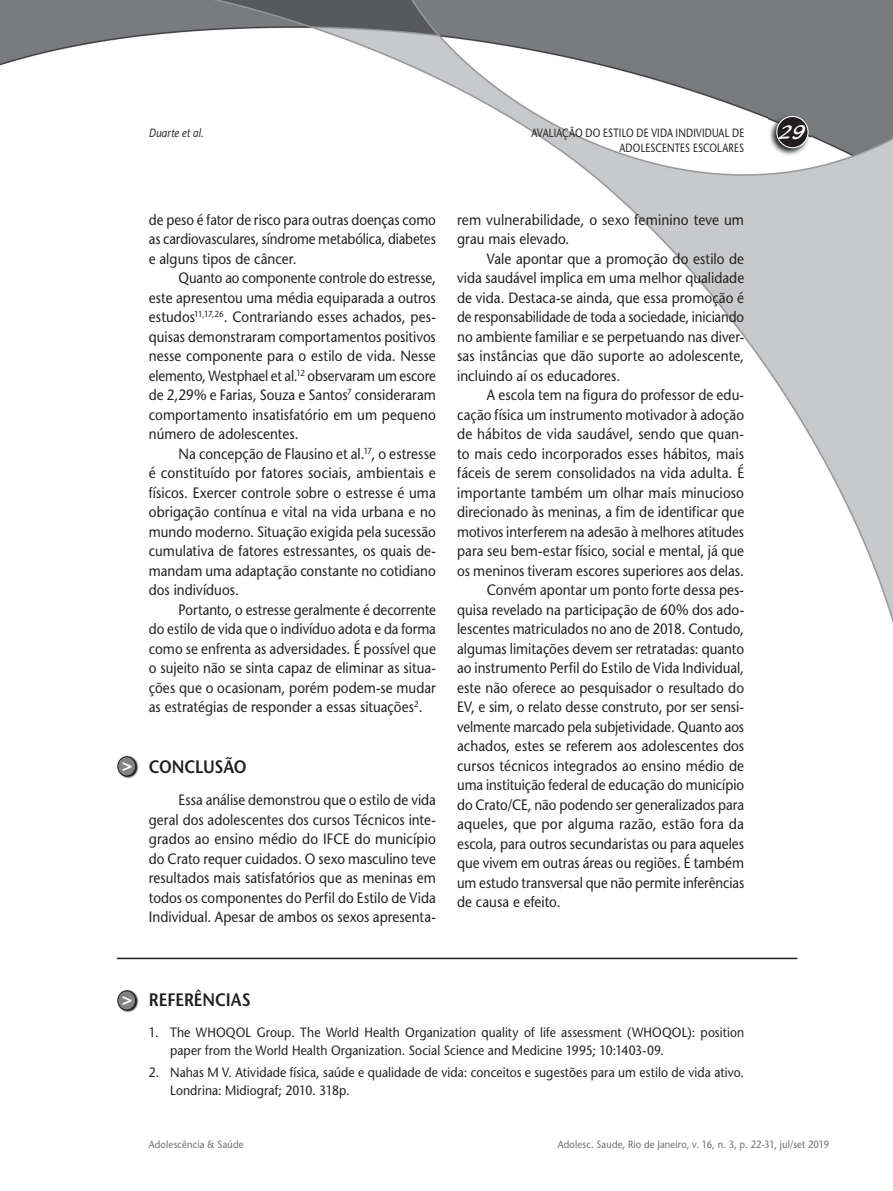
<style>
.page{position:relative;width:893px;height:1191px;background:#fff}
.page>*{position:absolute;margin:0;border:0;box-sizing:border-box;transform-origin:0 0}
.t1{font:21px "Blacklight D";color:#fff}
.t2{font:600 18px "Stone Sans";letter-spacing:-.01em;color:#231f20;scale:.9 1}
.t3{font:700 17.25px "Helvetica";color:#fff}
.t4{font:15px/19.5px "Stone Sans";color:#231f20;text-align:justify;scale:.89 1}
.t5{font:15px/19.5px "Stone Sans";color:#231f20;text-align:justify;scale:.9 1}
.t6{font:15px/19.5px "Stone Sans";color:#231f20;scale:.91 1}
.t7{font:13.5px/18px "Stone Sans";letter-spacing:.01em;color:#231f20;scale:.9 1}
.t8{font:12px "Stone Sans";letter-spacing:.02em;color:#231f20;scale:.8 1}
.t9{font:italic 12px "Stone Sans";letter-spacing:.01em;color:#231f20;scale:.85 1}
.t10{font:10.5px "Stone Sans";letter-spacing:.015em;color:#6c6d70;scale:.9 1}
</style>
<div class="page">
<img style="left:0;top:0;width:893px;height:623px">
<img style="left:769px;top:114px;width:41px;height:42px">
<div style="left:777px;top:116px;width:31px;height:32px;background:#231f20;border-radius:50%"></div>
<div style="left:776px;top:116px;width:33px;height:32px;border:1px solid #fff;border-radius:50%"></div>
<hr style="left:117px;top:957px;width:680px;height:2px;background:#231f20">
<img style="left:118px;top:755px;width:21px;height:23px">
<div style="left:118px;top:756px;width:18px;height:20px;background:#808285;border-radius:50%"></div>
<div style="left:117px;top:756px;width:19px;height:20px;border:1px solid #231f20;border-radius:50%"></div>
<img style="left:118px;top:989px;width:21px;height:23px">
<div style="left:118px;top:990px;width:18px;height:20px;background:#808285;border-radius:50%"></div>
<div style="left:117px;top:990px;width:19px;height:20px;border:1px solid #231f20;border-radius:50%"></div>
<p class="t9" style="left:149px;top:126px;width:66px">Duarte et al.</p>
<p class="t8" style="left:532px;top:126px;width:267px">AVALIAÇÃO DO ESTILO DE VIDA INDIVIDUAL DE</p>
<h1 class="t1" style="left:779px;top:119px;width:28px">29</h1>
<p class="t8" style="left:619px;top:140px;width:157px">ADOLESCENTES ESCOLARES</p>
<p class="t3" style="left:122px;top:754px;width:12px">&gt;</p>
<p class="t4" style="left:149px;top:210px;width:324px">de peso é fator de risco para outras doenças como as cardiovasculares, síndrome metabólica, diabetes e alguns tipos de câncer.</p>
<p class="t4" style="left:149px;top:268px;width:324px;text-indent:30px">Quanto ao componente controle do estresse, este apresentou uma média equiparada a outros estudos<sup>11,17,26</sup>. Contrariando esses achados, pes&shy;quisas demonstraram comportamentos positivos nesse componente para o estilo de vida. Nesse elemento, Westphael et al.<sup>12</sup> observaram um escore de 2,29% e Farias, Souza e Santos<sup>7</sup> consideraram comportamento insatisfatório em um pequeno número de adolescentes.</p>
<p class="t5" style="left:149px;top:444px;width:320px;text-indent:30px">Na concepção de Flausino et al.<sup>17</sup>, o estresse é constituído por fatores sociais, ambientais e físicos. Exercer controle sobre o estresse é uma obrigação contínua e vital na vida urbana e no mundo moderno. Situação exigida pela sucessão cumulativa de fatores estressantes, os quais de&shy;mandam uma adaptação constante no cotidiano dos indivíduos.</p>
<p class="t4" style="left:149px;top:600px;width:324px;text-indent:30px">Portanto, o estresse geralmente é decorrente do estilo de vida que o indivíduo adota e da forma como se enfrenta as adversidades. É possível que o sujeito não se sinta capaz de eliminar as situa&shy;ções que o ocasionam, porém podem-se mudar as estratégias de responder a essas situações<sup>2</sup>.</p>
<p class="t2" style="left:149px;top:756px;width:110px">CONCLUSÃO</p>
<p class="t4" style="left:149px;top:790px;width:324px;text-indent:30px">Essa análise demonstrou que o estilo de vida geral dos adolescentes dos cursos Técnicos inte&shy;grados ao ensino médio do IFCE do município do Crato requer cuidados. O sexo masculino teve resultados mais satisfatórios que as meninas em todos os componentes do Perfil do Estilo de Vida Individual. Apesar de ambos os sexos apresenta-</p>
<p class="t6" style="left:457px;top:210px;width:317px">rem vulnerabilidade, o sexo feminino teve um grau mais elevado.</p>
<p class="t5" style="left:457px;top:249px;width:320px;text-indent:30px">Vale apontar que a promoção do estilo de vida saudável implica em uma melhor qualidade de vida. Destaca-se ainda, que essa promoção é de responsabilidade de toda a sociedade, iniciando no ambiente familiar e se perpetuando nas diver&shy;sas instâncias que dão suporte ao adolescente, incluindo aí os educadores.</p>
<p class="t5" style="left:487px;top:385px;width:287px">A escola tem na figura do professor de edu-</p>
<p class="t5" style="left:457px;top:405px;width:320px">cação física um instrumento motivador à adoção</p>
<p class="t6" style="left:457px;top:424px;width:317px">de hábitos de vida saudável, sendo que quan-</p>
<p class="t6" style="left:457px;top:444px;width:317px">to mais cedo incorporados esses hábitos, mais</p>
<p class="t6" style="left:457px;top:463px;width:317px">fáceis de serem consolidados na vida adulta. É</p>
<p class="t6" style="left:457px;top:483px;width:317px">importante também um olhar mais minucioso</p>
<p class="t5" style="left:457px;top:502px;width:320px">direcionado às meninas, a fim de identificar que</p>
<p class="t4" style="left:457px;top:522px;width:324px">motivos interferem na adesão à melhores atitudes</p>
<p class="t5" style="left:457px;top:541px;width:320px">para seu bem-estar físico, social e mental, já que</p>
<p class="t5" style="left:457px;top:561px;width:320px">os meninos tiveram escores superiores aos delas.</p>
<p class="t5" style="left:487px;top:580px;width:287px">Convém apontar um ponto forte dessa pes-</p>
<p class="t5" style="left:457px;top:600px;width:320px">quisa revelado na participação de 60% dos ado-</p>
<p class="t4" style="left:457px;top:619px;width:324px">lescentes matriculados no ano de 2018. Contudo,</p>
<p class="t5" style="left:457px;top:639px;width:320px">algumas limitações devem ser retratadas: quanto</p>
<p class="t5" style="left:457px;top:658px;width:320px">ao instrumento Perfil do Estilo de Vida Individual,</p>
<p class="t5" style="left:457px;top:678px;width:320px">este não oferece ao pesquisador o resultado do</p>
<p class="t5" style="left:457px;top:697px;width:320px">EV, e sim, o relato desse construto, por ser sensi-</p>
<p class="t4" style="left:457px;top:717px;width:324px">velmente marcado pela subjetividade. Quanto aos</p>
<p class="t5" style="left:457px;top:736px;width:320px">achados, estes se referem aos adolescentes dos</p>
<p class="t5" style="left:457px;top:756px;width:320px">cursos técnicos integrados ao ensino médio de</p>
<p class="t4" style="left:457px;top:775px;width:324px">uma instituição federal de educação do município</p>
<p class="t4" style="left:457px;top:795px;width:324px">do Crato/CE, não podendo ser generalizados para</p>
<p class="t6" style="left:457px;top:814px;width:317px">aqueles, que por alguma razão, estão fora da</p>
<p class="t5" style="left:457px;top:834px;width:320px">escola, para outros secundaristas ou para aqueles</p>
<p class="t5" style="left:457px;top:853px;width:320px">que vivem em outras áreas ou regiões. É também</p>
<p class="t4" style="left:457px;top:873px;width:324px">um estudo transversal que não permite inferências</p>
<p class="t5" style="left:457px;top:892px;width:117px">de causa e efeito.</p>
<p class="t3" style="left:122px;top:988px;width:12px">&gt;</p>
<p class="t2" style="left:149px;top:989px;width:115px">REFERÊNCIAS</p>
<p class="t7" style="left:170px;top:1023px;width:639px;text-indent:-21px">1. The WHOQOL Group. The World Health Organization quality of life assessment (WHOQOL): position paper from the World Health Organization. Social Science and Medicine 1995; 10:1403-09.</p>
<p class="t7" style="left:170px;top:1063px;width:639px;text-indent:-21px">2. Nahas M V. Atividade física, saúde e qualidade de vida: conceitos e sugestões para um estilo de vida ativo.<br>Londrina: Midiograf; 2010. 318p.</p>
<p class="t10" style="left:149px;top:1138px;width:107px">Adolescência &amp; Saúde</p>
<p class="t10" style="left:558px;top:1138px;width:303px">Adolesc. Saude, Rio de Janeiro, v. 16, n. 3, p. 22-31, jul/set 2019</p>
</div>
